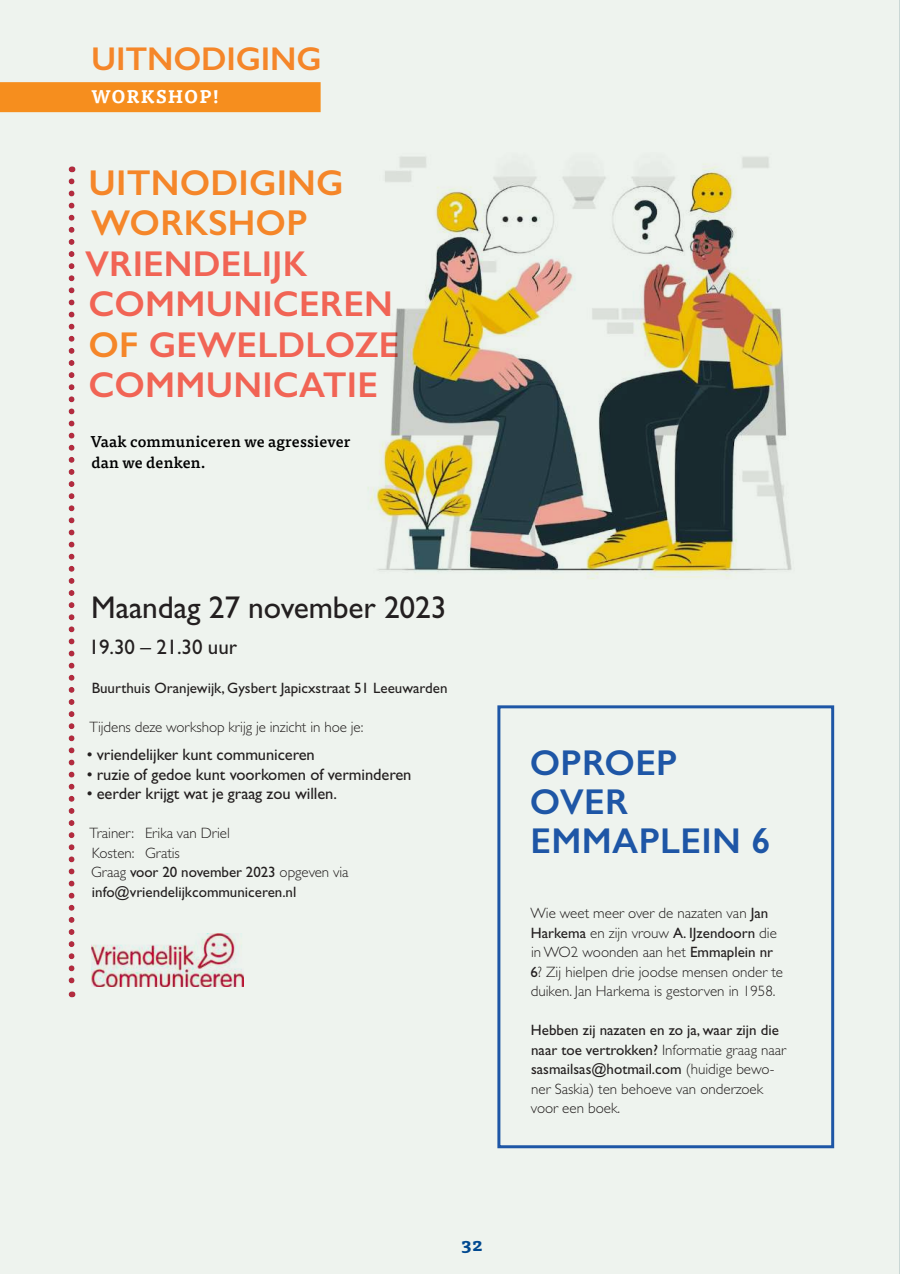
<style>
.page{position:relative;width:900px;height:1274px;background:#ecf2eb}
.page>*{position:absolute;margin:0;border:0;box-sizing:border-box;transform-origin:0 0}
.t1{font:600 36px/40.5px "Gill Sans";letter-spacing:.005em;color:#f16455}
.t2{font:600 36px/39px "Gill Sans";letter-spacing:.01em;color:#1e56a6}
.t3{font:600 36px/40.5px "Gill Sans";letter-spacing:.005em;color:#f58629}
.t4{font:600 33px "Gill Sans";letter-spacing:-.005em;color:#f58629}
.t5{font:31.5px "Gill Sans Std";letter-spacing:-.005em;color:#231f20}
.t6{font:21px "Gill Sans Std";letter-spacing:-.005em;color:#231f20}
.t7{font:700 18px "Tisa OT";letter-spacing:.05em;color:#fff}
.t8{font:700 18px "Tisa OT";color:#014990}
.t9{font:16.5px "Gill Sans Std";letter-spacing:-.005em;color:#231f20}
.t10{font:500 15.6px/21px "Tisa OT";letter-spacing:.01em;color:#000001}
.t11{font:300 15px/19.5px "Gill Sans Std";color:#231f20}
.t12{font:15px "Gill Sans Std";color:#231f20}
.s1{color:#f58629}
.s2{font-weight:400}
</style>
<div class="page">
<div style="left:0;top:82px;width:321px;height:30px;background:#f68e1e"></div>
<img style="left:91px;top:934px;width:152px;height:52px">
<hr style="left:899px;top:0;width:1px;height:1274px;background:#49717e">
<div style="left:68px;top:163px;width:9px;height:834px;background:#231f20;opacity:.35"></div>
<div style="left:497px;top:705px;width:337px;height:443px;border:3px solid #1e56a6"></div>
<img style="left:368px;top:157px;width:424px;height:422px">
<h2 class="t4" style="left:91px;top:39px;width:232px">UITNODIGING</h2>
<p class="t7" style="left:91px;top:86px;width:130px">WORKSHOP!</p>
<h1 class="t3" style="left:89px;top:162px;width:257px">UITNODIGING<br>WORKSHOP</h1>
<h1 class="t1" style="left:85px;top:243px;width:316px">VRIENDELIJK<br>COMMUNICEREN<br><span class="s1">OF</span> GEWELDLOZE<br>COMMUNICATIE</h1>
<p class="t10" style="left:90px;top:432px;width:262px">Vaak communiceren we agressiever dan we denken.</p>
<h3 class="t5" style="left:91px;top:589px;width:357px">Maandag 27 november 2023</h3>
<h3 class="t6" style="left:89px;top:634px;width:150px">19.30 – 21.30 uur</h3>
<p class="t12" style="left:92px;top:679px;width:357px">Buurthuis Oranjewijk, Gysbert Japicxstraat 51 Leeuwarden</p>
<p class="t11" style="left:90px;top:717px;width:275px">Tijdens deze workshop krijg je inzicht in hoe je:</p>
<p class="t9" style="left:87px;top:745px;width:230px">• vriendelijker kunt communiceren</p>
<p class="t9" style="left:87px;top:764px;width:326px">• ruzie of gedoe kunt voorkomen of verminderen</p>
<p class="t9" style="left:87px;top:784px;width:252px">• eerder krijgt wat je graag zou willen.</p>
<p class="t11" style="left:90px;top:823px;width:260px">Trainer: Erika van Driel<br>Kosten: Gratis<br>Graag <span class="s2">voor 20 november 2023</span> opgeven via <span class="s2">info@vriendelijkcommuniceren.nl</span></p>
<h1 class="t2" style="left:530px;top:743px;width:242px">OPROEP<br>OVER<br>EMMAPLEIN 6</h1>
<p class="t11" style="left:530px;top:903px;width:254px">Wie weet meer over de nazaten van <span class="s2">Jan Harkema</span> en zijn vrouw <span class="s2">A. IJzendoorn</span> die in WO2 woonden aan het <span class="s2">Emmaplein nr 6</span>? Zij hielpen drie joodse mensen onder te duiken. Jan Harkema is gestorven in 1958.</p>
<p class="t11" style="left:531px;top:1020px;width:257px"><span class="s2">Hebben zij nazaten en zo ja, waar zijn die naar toe vertrokken?</span> Informatie graag naar <span class="s2">sasmailsas@hotmail.com</span> (huidige bewo&shy;ner Saskia) ten behoeve van onderzoek voor een boek.</p>
<p class="t8" style="left:461px;top:1232px;width:23px">32</p>
</div>
